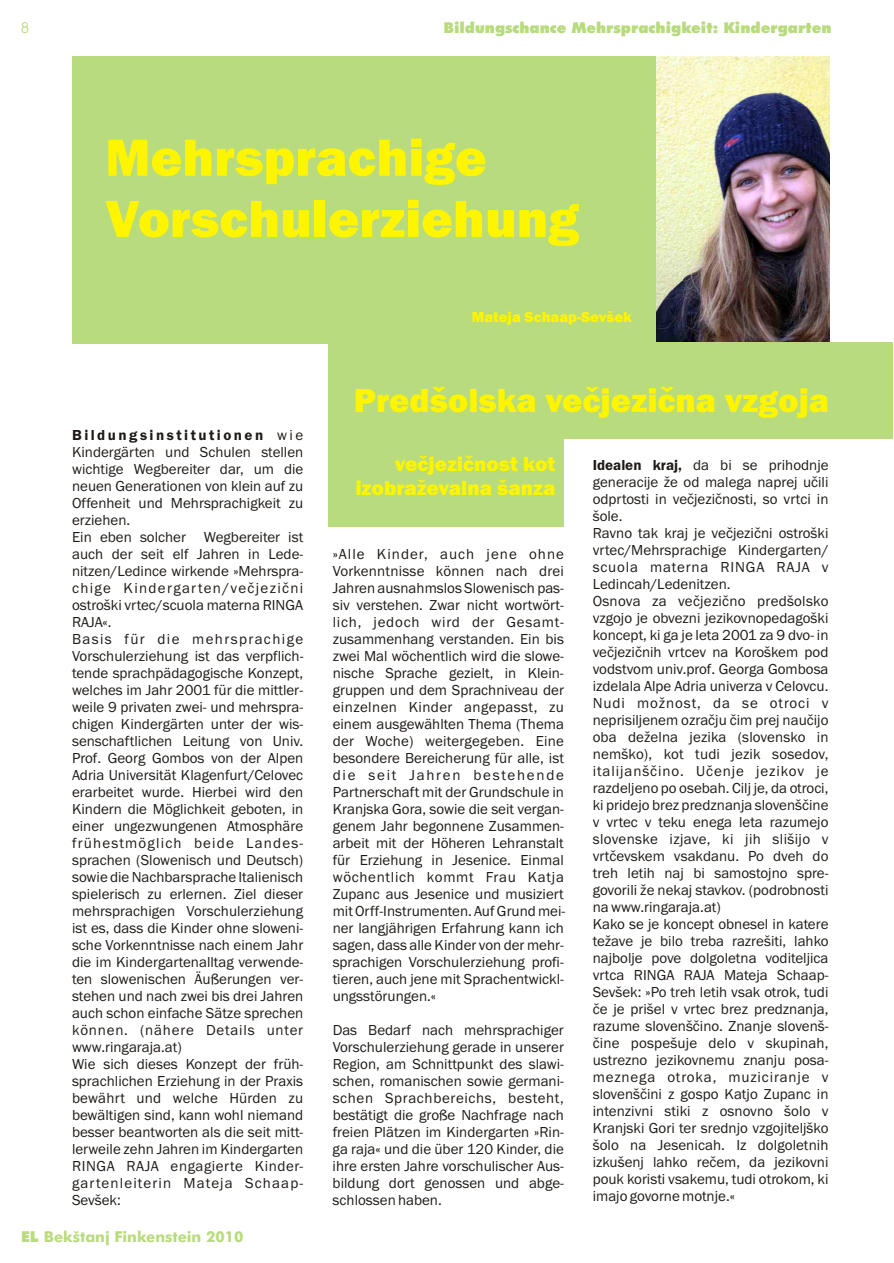
<style>
.page{position:relative;width:894px;height:1263px;background:#fff}
.page>*{position:absolute;margin:0;border:0;box-sizing:border-box;transform-origin:0 0}
.t1{font:800 54px/61.2px "Franklin Gothic";color:#fff500}
.t2{font:800 34.5px "Franklin Gothic";color:#fff500}
.t3{font:800 21px/23.9px "Franklin Gothic";color:#fff500;text-align:right}
.t4{font:15px/17px "Franklin Gothic";color:#1f1a17}
.t5{font:15px "Franklin Gothic";letter-spacing:.075em;color:#1f1a17}
.t6{font:15px "Franklin Gothic";letter-spacing:.09em;color:#1f1a17}
.t7{font:15px "Futura X Blk BT";color:#b8db7d}
.t8{font:15px "Franklin Gothic";letter-spacing:.04em;color:#1f1a17}
.t9{font:15px "Franklin Gothic";letter-spacing:.025em;color:#1f1a17}
.t10{font:15px "Franklin Gothic";letter-spacing:.035em;color:#1f1a17}
.t11{font:700 15px "Futura Md BT";color:#b8db7d}
.t12{font:15px "Franklin Gothic";letter-spacing:.05em;color:#1f1a17}
.t13{font:15px "Franklin Gothic";letter-spacing:.045em;color:#1f1a17}
.t14{font:15px "Franklin Gothic Demi";letter-spacing:.165em;color:#1f1a17}
.t15{font:15px "Franklin Gothic";letter-spacing:.07em;color:#1f1a17}
.t16{font:15px "Franklin Gothic";letter-spacing:.115em;color:#1f1a17}
.t17{font:800 15px "Franklin Gothic";color:#fff500}
.t18{font:15px "Avant Garde Bk BT";color:#b8db7d}
.s1{font-family:"Franklin Gothic"}
.s2{font-family:"Franklin Gothic Demi"}
.s3{font-family:"Futura X Blk BT";font-weight:400}
</style>
<div class="page">
<img style="left:655px;top:56px;width:174px;height:286px">
<div style="left:72px;top:56px;width:583px;height:287px;background:#b8db7d"></div>
<div style="left:329px;top:342px;width:564px;height:97px;background:#b8db7d"></div>
<div style="left:329px;top:422px;width:235px;height:105px;background:#b8db7d"></div>
<p class="t18" style="left:21px;top:21px;width:10px">8</p>
<p class="t7" style="left:444px;top:21px;width:389px">Bildungschance Mehrsprachigkeit: Kindergarten</p>
<h1 class="t1" style="left:105px;top:131px;width:475px">Mehrsprachige<br>Vorschulerziehung</h1>
<p class="t17" style="left:472px;top:312px;width:161px">Mateja Schaap-Sevšek</p>
<h2 class="t2" style="left:354px;top:387px;width:477px">Predšolska veèjezièna vzgoja</h2>
<h3 class="t3" style="left:355px;top:454px;width:201px">veèjeziènost kot izobraževalna šanza</h3>
<p class="t14" style="left:72px;top:429px;width:233px">Bildungsinstitutionen <span class="s1">wie</span></p>
<p class="t4" style="left:72px;top:444px;width:233px">Kindergärten und Schulen stellen wichtige Wegbereiter dar, um die neuen Generationen von klein auf zu<br>Offenheit und Mehrsprachigkeit zu erziehen.<br>Ein eben solcher Wegbereiter ist auch der seit elf Jahren in Lede-</p>
<p class="t4" style="left:593px;top:458px;width:237px"><span class="s2">Idealen kraj,</span> da bi se prihodnje generacije že od malega naprej uèili odprtosti in veèjeziènosti, so vrtci in šole.<br>Ravno tak kraj je veèjezièni ostroški vrtec/Mehrsprachige Kindergarten/ scuola materna RINGA RAJA v Ledincah/Ledenitzen.<br>Osnova za veèjezièno predšolsko vzgojo je obvezni jezikovnopedagoški koncept, ki ga je leta 2001 za 9 dvo- in veèjeziènih vrtcev na Koroškem pod vodstvom univ.prof. Georga Gombosa izdelala Alpe Adria univerza v Celovcu.<br>Nudi možnost, da se otroci v neprisiljenem ozraèju èim prej nauèijo oba deželna jezika (slovensko in nemško), kot tudi jezik sosedov, italijanšèino. Uèenje jezikov je razdeljeno po osebah. Cilj je, da otroci, ki pridejo brez predznanja slovenšèine v vrtec v teku enega leta razumejo slovenske izjave, ki jih slišijo v vrtèevskem vsakdanu. Po dveh do treh letih naj bi samostojno spre&shy;govorili že nekaj stavkov. (podrobnosti na www.ringaraja.at)<br>Kako se je koncept obnesel in katere težave je bilo treba razrešiti, lahko najbolje pove dolgoletna voditeljica vrtca RINGA RAJA Mateja Schaap-Sevšek: »Po treh letih vsak otrok, tudi èe je prišel v vrtec brez predznanja, razume slovenšèino. Znanje slovenš&shy;èine pospešuje delo v skupinah, ustrezno jezikovnemu znanju posa&shy;meznega otroka, muziciranje v slovenšèini z gospo Katjo Zupanc in intenzivni stiki z osnovno šolo v Kranjski Gori ter srednjo vzgojiteljško šolo na Jesenicah. Iz dolgoletnih izkušenj lahko reèem, da jezikovni pouk koristi vsakemu, tudi otrokom, ki imajo govorne motnje.«</p>
<p class="t15" style="left:333px;top:548px;width:233px">»Alle Kinder, auch jene ohne</p>
<p class="t4" style="left:72px;top:563px;width:233px">nitzen/Ledince wirkende »Mehrspra-</p>
<p class="t4" style="left:333px;top:563px;width:233px">Vorkenntnisse können nach drei</p>
<p class="t6" style="left:72px;top:582px;width:233px">chige Kindergarten/veèjezièni</p>
<p class="t4" style="left:333px;top:580px;width:233px">Jahren ausnahmslos Slowenisch pas-</p>
<p class="t4" style="left:72px;top:597px;width:233px">ostroški vrtec/scuola materna RINGA</p>
<p class="t4" style="left:333px;top:597px;width:233px">siv verstehen. Zwar nicht wortwört-</p>
<p class="t4" style="left:72px;top:614px;width:41px">RAJA«.</p>
<p class="t12" style="left:333px;top:616px;width:233px">lich, jedoch wird der Gesamt-</p>
<p class="t6" style="left:72px;top:633px;width:233px">Basis für die mehrsprachige</p>
<p class="t4" style="left:333px;top:631px;width:233px">zusammenhang verstanden. Ein bis</p>
<p class="t4" style="left:72px;top:648px;width:233px">Vorschulerziehung ist das verpflich-</p>
<p class="t4" style="left:333px;top:648px;width:233px">zwei Mal wöchentlich wird die slowe-</p>
<p class="t4" style="left:72px;top:665px;width:233px">tende sprachpädagogische Konzept,</p>
<p class="t4" style="left:333px;top:665px;width:233px">nische Sprache gezielt, in Klein-</p>
<p class="t4" style="left:72px;top:682px;width:233px">welches im Jahr 2001 für die mittler-</p>
<p class="t4" style="left:333px;top:682px;width:233px">gruppen und dem Sprachniveau der</p>
<p class="t4" style="left:72px;top:700px;width:233px">weile 9 privaten zwei- und mehrspra-</p>
<p class="t9" style="left:333px;top:701px;width:233px">einzelnen Kinder angepasst, zu</p>
<p class="t4" style="left:72px;top:717px;width:233px">chigen Kindergärten unter der wis-</p>
<p class="t4" style="left:333px;top:717px;width:233px">einem ausgewählten Thema (Thema</p>
<p class="t4" style="left:72px;top:734px;width:233px">senschaftlichen Leitung von Univ.</p>
<p class="t4" style="left:333px;top:734px;width:233px">der Woche) weitergegeben. Eine</p>
<p class="t4" style="left:72px;top:751px;width:233px">Prof. Georg Gombos von der Alpen</p>
<p class="t4" style="left:333px;top:751px;width:233px">besondere Bereicherung für alle, ist</p>
<p class="t4" style="left:72px;top:768px;width:233px">Adria Universität Klagenfurt/Celovec</p>
<p class="t16" style="left:333px;top:769px;width:233px">die seit Jahren bestehende</p>
<p class="t4" style="left:72px;top:785px;width:233px">erarbeitet wurde. Hierbei wird den</p>
<p class="t4" style="left:333px;top:785px;width:233px">Partnerschaft mit der Grundschule in</p>
<p class="t4" style="left:72px;top:802px;width:233px">Kindern die Möglichkeit geboten, in</p>
<p class="t4" style="left:333px;top:802px;width:233px">Kranjska Gora, sowie die seit vergan-</p>
<p class="t4" style="left:72px;top:819px;width:233px">einer ungezwungenen Atmosphäre</p>
<p class="t4" style="left:333px;top:819px;width:233px">genem Jahr begonnene Zusammen-</p>
<p class="t5" style="left:72px;top:837px;width:233px">frühestmöglich beide Landes-</p>
<p class="t4" style="left:333px;top:836px;width:233px">arbeit mit der Höheren Lehranstalt</p>
<p class="t4" style="left:72px;top:853px;width:233px">sprachen (Slowenisch und Deutsch)</p>
<p class="t4" style="left:333px;top:853px;width:233px">für Erziehung in Jesenice. Einmal</p>
<p class="t4" style="left:72px;top:870px;width:233px">sowie die Nachbarsprache Italienisch</p>
<p class="t13" style="left:333px;top:871px;width:233px">wöchentlich kommt Frau Katja</p>
<p class="t4" style="left:72px;top:887px;width:233px">spielerisch zu erlernen. Ziel dieser</p>
<p class="t4" style="left:333px;top:887px;width:233px">Zupanc aus Jesenice und musiziert</p>
<p class="t4" style="left:72px;top:904px;width:233px">mehrsprachigen Vorschulerziehung</p>
<p class="t4" style="left:333px;top:904px;width:234px">mit Orff-Instrumenten. Auf Grund mei-</p>
<p class="t4" style="left:72px;top:921px;width:233px">ist es, dass die Kinder ohne sloweni-</p>
<p class="t4" style="left:333px;top:921px;width:233px">ner langjährigen Erfahrung kann ich</p>
<p class="t4" style="left:72px;top:938px;width:233px">sche Vorkenntnisse nach einem Jahr</p>
<p class="t4" style="left:333px;top:938px;width:233px">sagen, dass alle Kinder von der mehr-</p>
<p class="t4" style="left:72px;top:955px;width:233px">die im Kindergartenalltag verwende-</p>
<p class="t4" style="left:333px;top:955px;width:233px">sprachigen Vorschulerziehung profi-</p>
<p class="t4" style="left:72px;top:972px;width:233px">ten slowenischen Äußerungen ver-</p>
<p class="t4" style="left:333px;top:972px;width:233px">tieren, auch jene mit Sprachentwickl-</p>
<p class="t4" style="left:72px;top:989px;width:233px">stehen und nach zwei bis drei Jahren</p>
<p class="t4" style="left:333px;top:989px;width:105px">ungsstörungen.«</p>
<p class="t4" style="left:72px;top:1006px;width:233px">auch schon einfache Sätze sprechen können. (nähere Details unter</p>
<p class="t4" style="left:333px;top:1023px;width:233px">Das Bedarf nach mehrsprachiger</p>
<p class="t4" style="left:72px;top:1040px;width:111px">www.ringaraja.at)</p>
<p class="t4" style="left:333px;top:1040px;width:233px">Vorschulerziehung gerade in unserer</p>
<p class="t4" style="left:72px;top:1057px;width:233px">Wie sich dieses Konzept der früh-</p>
<p class="t4" style="left:333px;top:1057px;width:233px">Region, am Schnittpunkt des slawi-</p>
<p class="t4" style="left:72px;top:1074px;width:233px">sprachlichen Erziehung in der Praxis</p>
<p class="t4" style="left:333px;top:1074px;width:233px">schen, romanischen sowie germani-</p>
<p class="t4" style="left:72px;top:1091px;width:233px">bewährt und welche Hürden zu</p>
<p class="t8" style="left:333px;top:1092px;width:233px">schen Sprachbereichs, besteht,</p>
<p class="t4" style="left:72px;top:1108px;width:233px">bewältigen sind, kann wohl niemand</p>
<p class="t4" style="left:333px;top:1108px;width:233px">bestätigt die große Nachfrage nach</p>
<p class="t4" style="left:72px;top:1125px;width:233px">besser beantworten als die seit mitt-</p>
<p class="t4" style="left:333px;top:1125px;width:233px">freien Plätzen im Kindergarten »Rin-</p>
<p class="t4" style="left:72px;top:1142px;width:233px">lerweile zehn Jahren im Kindergarten</p>
<p class="t4" style="left:333px;top:1142px;width:233px">ga raja« und die über 120 Kinder, die</p>
<p class="t10" style="left:72px;top:1161px;width:233px">RINGA RAJA engagierte Kinder-</p>
<p class="t4" style="left:333px;top:1159px;width:233px">ihre ersten Jahre vorschulischer Aus-</p>
<p class="t5" style="left:72px;top:1178px;width:233px">gartenleiterin Mateja Schaap-</p>
<p class="t4" style="left:333px;top:1176px;width:233px">bildung dort genossen und abge-</p>
<p class="t4" style="left:72px;top:1193px;width:50px">Sevšek:</p>
<p class="t4" style="left:333px;top:1193px;width:111px">schlossen haben.</p>
<p class="t11" style="left:21px;top:1231px;width:224px"><span class="s3">EL</span> Bekštanj Finkenstein 2010</p>
</div>
